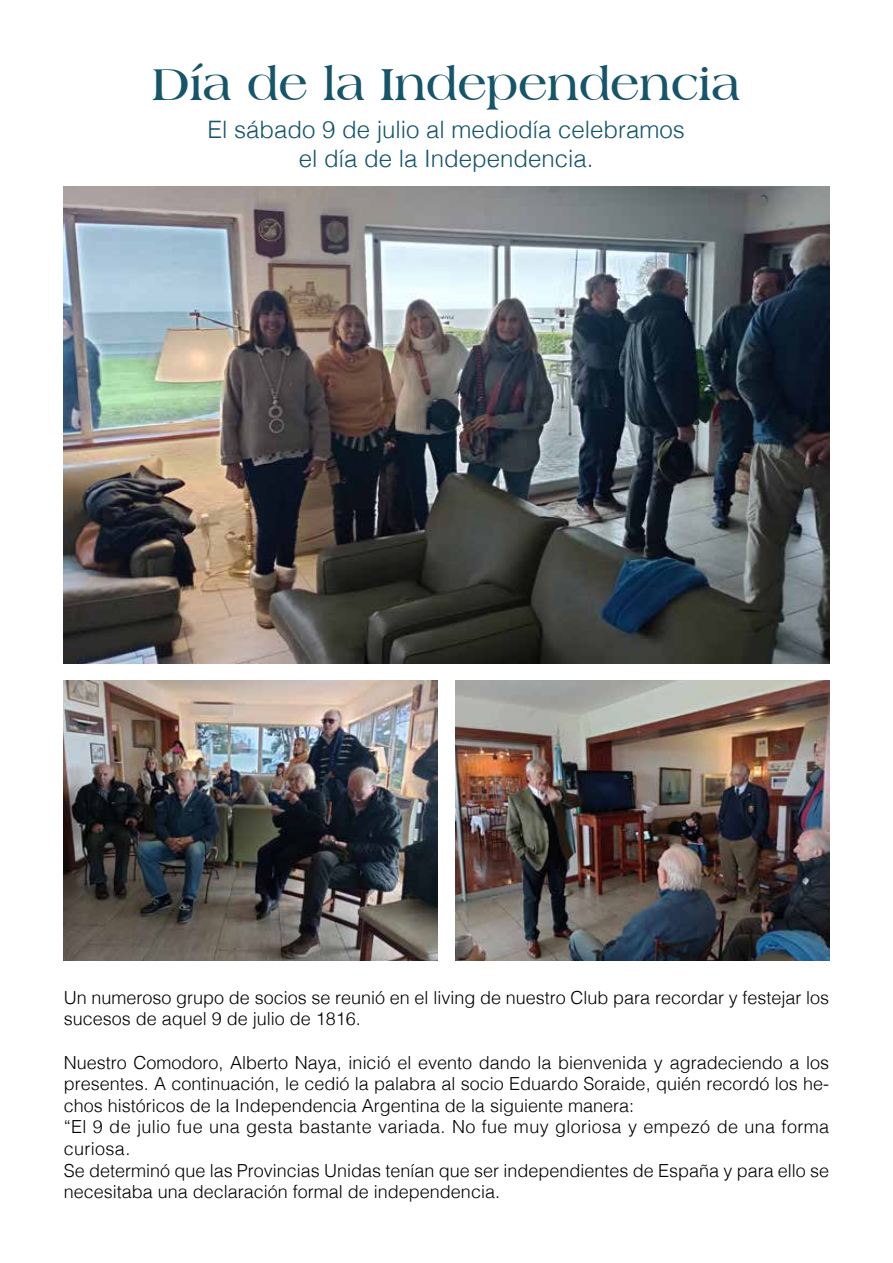
<style>
.page{position:relative;width:893px;height:1263px;background:#fff}
.page>*{position:absolute;margin:0;border:0;box-sizing:border-box;transform-origin:0 0}
.t1{font:700 48px "Americana BT";color:#165469}
.t2{font:300 24px/28.8px "Helvetica";color:#155469;text-align:center}
.t3{font:300 18px/21.6px "Helvetica";color:#000}
</style>
<div class="page">
<img style="left:64px;top:186px;width:765px;height:477px">
<img style="left:64px;top:680px;width:373px;height:280px">
<img style="left:455px;top:680px;width:375px;height:280px">
<h1 class="t1" style="left:152px;top:55px;width:589px">Día de la Independencia</h1>
<h2 class="t2" style="left:207px;top:113px;width:479px">El sábado 9 de julio al mediodía celebramos el día de la Independencia.</h2>
<p class="t3" style="left:64px;top:985px;width:767px">Un numeroso grupo de socios se reunió en el living de nuestro Club para recordar y festejar los sucesos de aquel 9 de julio de 1816.</p>
<p class="t3" style="left:64px;top:1050px;width:767px">Nuestro Comodoro, Alberto Naya, inició el evento dando la bienvenida y agradeciendo a los presentes. A continuación, le cedió la palabra al socio Eduardo Soraide, quién recordó los he&shy;chos históricos de la Independencia Argentina de la siguiente manera:<br>“El 9 de julio fue una gesta bastante variada. No fue muy gloriosa y empezó de una forma curiosa.<br>Se determinó que las Provincias Unidas tenían que ser independientes de España y para ello se necesitaba una declaración formal de independencia.</p>
</div>
